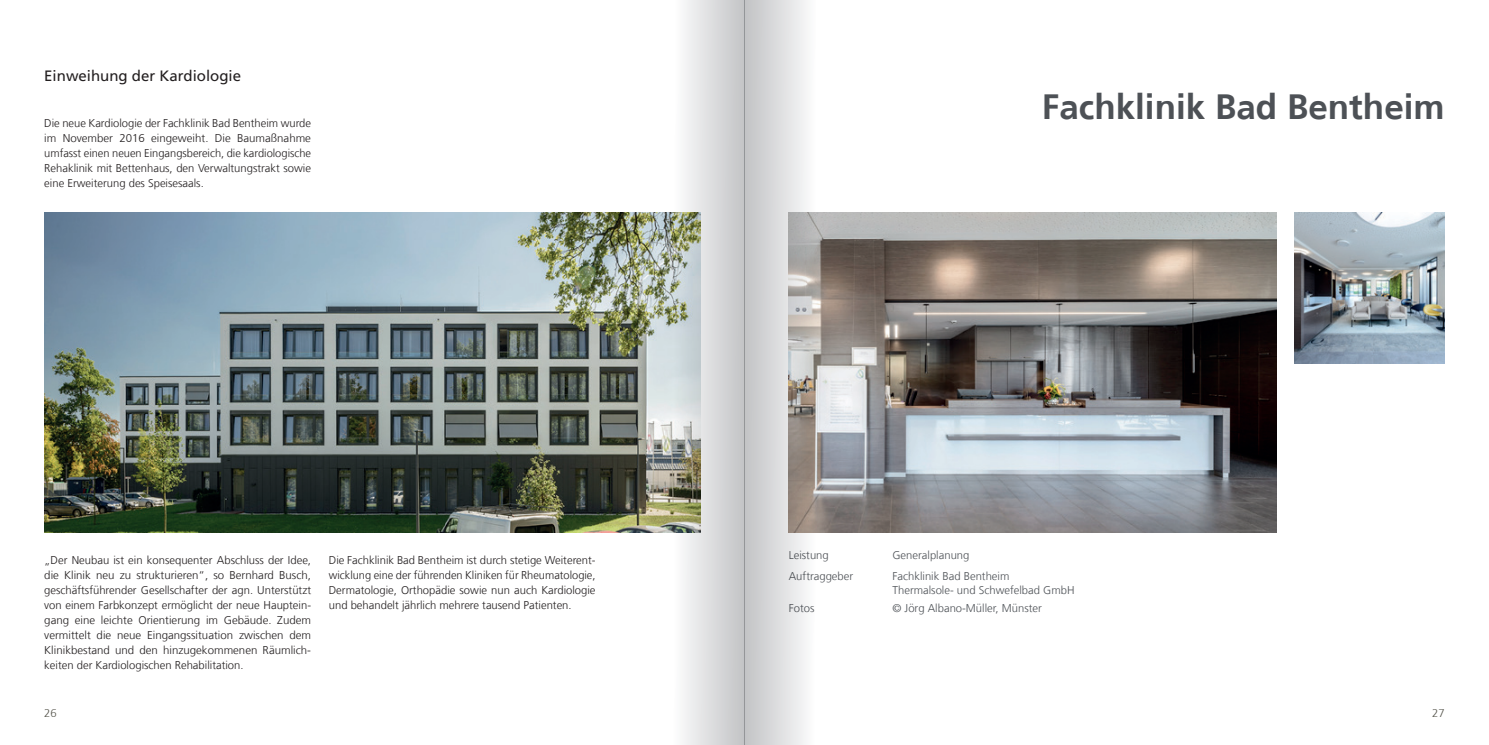
<style>
.page{position:relative;width:1489px;height:745px;background:#fff}
.page>*{position:absolute;margin:0;border:0;box-sizing:border-box;transform-origin:0 0}
.t1{font:700 35px "Frutiger";color:#4d5156}
.t2{font:15px "Frutiger LT Com";color:#231f20}
.t3{font:300 11.25px/15px "Frutiger LT Com";color:#231f20;text-align:justify}
.t4{font:300 11.25px/13.8px "Frutiger LT Com";color:#4d5156}
.t5{font:300 11.25px "Frutiger";color:#535249}
</style>
<div class="page">
<img style="left:44px;top:213px;width:629px;height:318px">
<img style="left:815px;top:213px;width:461px;height:318px">
<img style="left:1294px;top:213px;width:150px;height:150px">
<svg style="left:673px;top:1px;width:71px;height:742px;background:#d4d6d5"></svg>
<svg style="left:744px;top:1px;width:71px;height:742px;background:#d2d1d1"></svg>
<h2 class="t2" style="left:44px;top:67px;width:198px">Einweihung der Kardiologie</h2>
<p class="t3" style="left:44px;top:115px;width:268px">Die neue Kardiologie der Fachklinik Bad Bentheim wurde im November 2016 eingeweiht. Die Baumaßnahme umfasst einen neuen Eingangsbereich, die kardiologische Rehaklinik mit Bettenhaus, den Verwaltungstrakt sowie eine Erweiterung des Speisesaals.</p>
<p class="t3" style="left:44px;top:552px;width:268px">„Der Neubau ist ein konsequenter Abschluss der Idee, die Klinik neu zu strukturieren“, so Bernhard Busch, geschäftsführender Gesellschafter der agn. Unterstützt von einem Farbkonzept ermöglicht der neue Hauptein&shy;gang eine leichte Orientierung im Gebäude. Zudem vermittelt die neue Eingangssituation zwischen dem Klinikbestand und den hinzugekommenen Räumlich&shy;keiten der Kardiologischen Rehabilitation.</p>
<p class="t3" style="left:329px;top:552px;width:268px">Die Fachklinik Bad Bentheim ist durch stetige Weiterent&shy;wicklung eine der führenden Kliniken für Rheumatologie, Dermatologie, Orthopädie sowie nun auch Kardiologie und behandelt jährlich mehrere tausend Patienten.</p>
<h1 class="t1" style="left:1041px;top:86px;width:404px">Fachklinik Bad Bentheim</h1>
<p class="t4" style="left:788px;top:548px;width:42px">Leistung</p>
<p class="t4" style="left:892px;top:548px;width:78px">Generalplanung</p>
<p class="t4" style="left:788px;top:569px;width:66px">Auftraggeber</p>
<p class="t4" style="left:892px;top:569px;width:183px">Fachklinik Bad Bentheim<br>Thermalsole- und Schwefelbad GmbH</p>
<p class="t4" style="left:788px;top:601px;width:27px">Fotos</p>
<p class="t4" style="left:892px;top:601px;width:151px">© Jörg Albano-Müller, Münster</p>
<p class="t5" style="left:44px;top:706px;width:14px">26</p>
<p class="t5" style="left:1431px;top:706px;width:14px">27</p>
</div>
